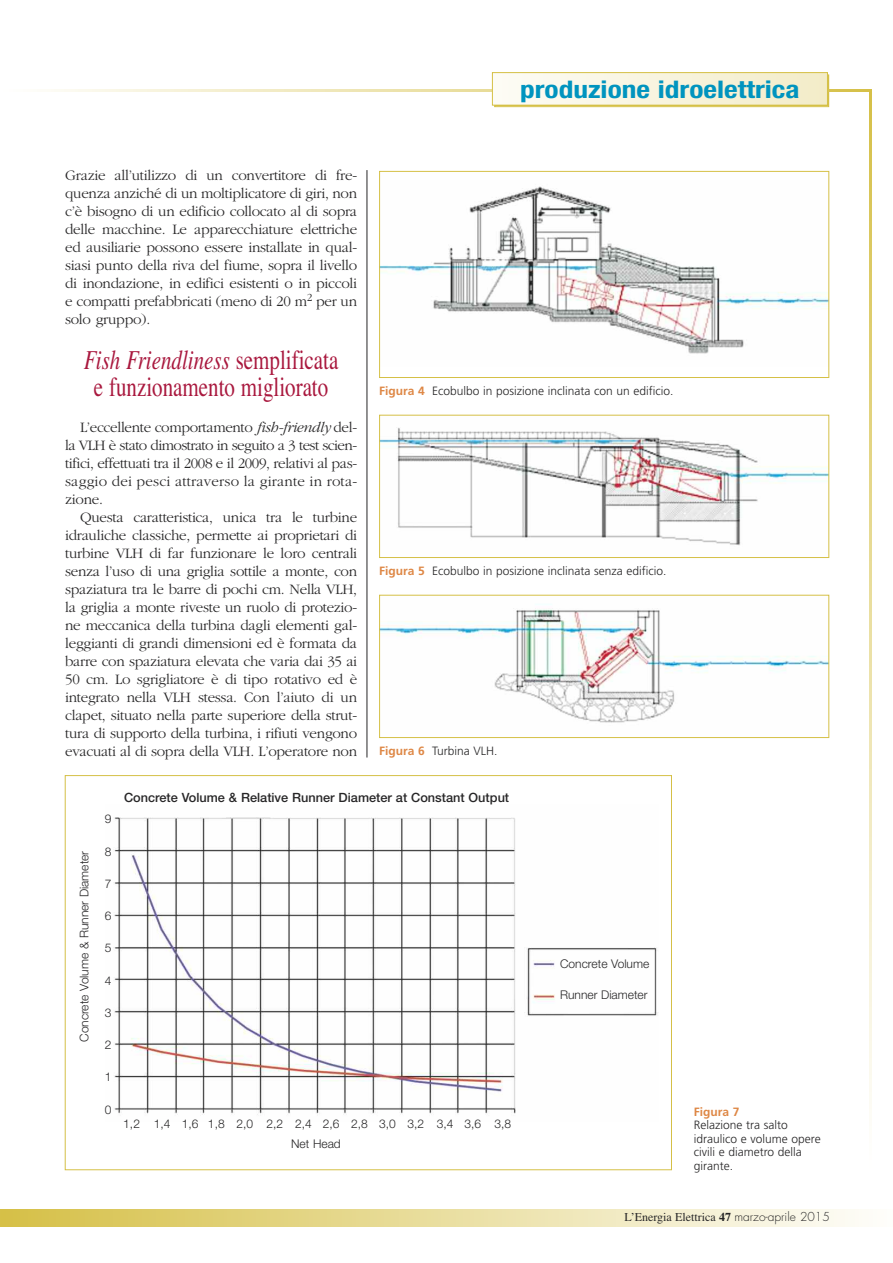
<style>
.page{position:relative;width:893px;height:1263px;background:#fff}
.page>*{position:absolute;margin:0;border:0;box-sizing:border-box;transform-origin:0 0}
.t1{font:27.3px/27px "Times";color:#a9183e;text-align:center;scale:.77 1}
.t2{font:700 condensed 24.3px "Helvetica Neue";color:#0094bf;scale:1.21 1}
.t3{font:300 15px/18px "Garamond";letter-spacing:-.02em;color:#272627;text-align:justify}
.t4{font:500 12.75px "Helvetica Neue";color:#272627}
.t5{font:300 12px/13.5px "Frutiger";color:#272627}
.t6{font:300 12px "Helvetica Neue";color:#272627}
.t7{font:12px "Times";color:#272627}
.t8{font:700 12px "Frutiger";color:#de8745}
.s1{font-style:italic}
.s2{font-weight:700;color:#de8745}
.s3{font-weight:700}
.s4{font-family:"Futura";font-weight:300}
</style>
<div class="page">
<hr style="left:367px;top:170px;width:1px;height:587px;background:#272627">
<div style="left:0;top:1209px;width:893px;height:17px;background:linear-gradient(to right,#d5c047,#fefefb)"></div>
<div style="left:494px;top:75px;width:335px;height:32px;border:1px solid #d5c046"></div>
<svg style="left:869px;top:92px;width:2px;height:1017px;background:#e9dd9d"></svg>
<svg style="left:51px;top:89px;width:820px;height:3px"></svg>
<div style="left:493px;top:73px;width:334px;height:32px;background:linear-gradient(to right,#fdfcf6,#f3ecc8)"></div>
<div style="left:492px;top:72px;width:336px;height:34px;border:1px solid #d5c046"></div>
<hr style="left:0;top:1209px;width:3px;height:17px;background:#d6c047">
<img style="left:381px;top:186px;width:446px;height:168px">
<div style="left:379px;top:171px;width:450px;height:207px;border:1px solid #d5c046"></div>
<img style="left:381px;top:427px;width:446px;height:119px">
<div style="left:379px;top:415px;width:450px;height:143px;border:1px solid #d5c046"></div>
<img style="left:381px;top:608px;width:446px;height:115px">
<div style="left:379px;top:595px;width:450px;height:143px;border:1px solid #d5c046"></div>
<img style="left:114px;top:817px;width:544px;height:298px">
<h2 class="t2" style="left:520px;top:81px;width:232px">produzione idroelettrica</h2>
<p class="t3" style="left:65px;top:166px;width:294px">Grazie all’utilizzo di un convertitore di fre&shy;quenza anziché di un moltiplicatore di giri, non c’è bisogno di un edificio collocato al di sopra delle macchine. Le apparecchiature elettriche ed ausiliarie possono essere installate in qual&shy;siasi punto della riva del fiume, sopra il livello di inondazione, in edifici esistenti o in piccoli e compatti prefabbricati (meno di 20 m<sup>2</sup> per un solo gruppo).</p>
<h1 class="t1" style="left:84px;top:346px;width:332px"><span class="s1">Fish Friendliness</span> semplificata e funzionamento migliorato</h1>
<p class="t3" style="left:65px;top:418px;width:294px;text-indent:15px">L’eccellente comportamento <span class="s1">fish-friendly</span> del&shy;la VLH è stato dimostrato in seguito a 3 test scien&shy;tifici, effettuati tra il 2008 e il 2009, relativi al pas&shy;saggio dei pesci attraverso la girante in rota&shy;zione.</p>
<p class="t3" style="left:65px;top:508px;width:294px;text-indent:15px">Questa caratteristica, unica tra le turbine idrauliche classiche, permette ai proprietari di turbine VLH di far funzionare le loro centrali senza l’uso di una griglia sottile a monte, con spaziatura tra le barre di pochi cm. Nella VLH, la griglia a monte riveste un ruolo di protezio&shy;ne meccanica della turbina dagli elementi gal&shy;leggianti di grandi dimensioni ed è formata da barre con spaziatura elevata che varia dai 35 ai 50 cm. Lo sgrigliatore è di tipo rotativo ed è integrato nella VLH stessa. Con l’aiuto di un clapet, situato nella parte superiore della strut&shy;tura di supporto della turbina, i rifiuti vengono evacuati al di sopra della VLH. L’operatore non</p>
<p class="t5" style="left:379px;top:385px;width:296px"><span class="s2">Figura 4</span> Ecobulbo in posizione inclinata con un edificio.</p>
<p class="t5" style="left:379px;top:565px;width:289px"><span class="s2">Figura 5</span> Ecobulbo in posizione inclinata senza edificio.</p>
<p class="t5" style="left:379px;top:745px;width:120px"><span class="s2">Figura 6</span> Turbina VLH.</p>
<p class="t4" style="left:124px;top:793px;width:387px">Concrete Volume &amp; Relative Runner Diameter at Constant Output</p>
<p class="t6" style="left:80px;top:1042px;width:193px;rotate:-90deg">Concrete Volume &amp; Runner Diameter</p>
<p class="t6" style="left:105px;top:815px;width:8px">9</p>
<p class="t6" style="left:105px;top:847px;width:8px">8</p>
<p class="t6" style="left:105px;top:879px;width:8px">7</p>
<p class="t6" style="left:105px;top:911px;width:8px">6</p>
<p class="t6" style="left:105px;top:944px;width:8px">5</p>
<p class="t6" style="left:105px;top:976px;width:8px">4</p>
<p class="t6" style="left:105px;top:1008px;width:8px">3</p>
<p class="t6" style="left:105px;top:1040px;width:8px">2</p>
<p class="t6" style="left:105px;top:1073px;width:8px">1</p>
<p class="t6" style="left:105px;top:1105px;width:8px">0</p>
<p class="t6" style="left:123px;top:1119px;width:389px">1,2 1,4 1,6 1,8 2,0 2,2 2,4 2,6 2,8 3,0 3,2 3,4 3,6 3,8</p>
<p class="t6" style="left:291px;top:1139px;width:51px">Net Head</p>
<p class="t6" style="left:560px;top:959px;width:91px">Concrete Volume</p>
<p class="t6" style="left:560px;top:991px;width:89px">Runner Diameter</p>
<p class="t8" style="left:694px;top:1107px;width:47px">Figura 7</p>
<p class="t5" style="left:694px;top:1119px;width:128px">Relazione tra salto idraulico e volume opere civili e diametro della girante.</p>
<p class="t7" style="left:625px;top:1210px;width:207px">L’Energia Elettrica <span class="s3">47</span> <span class="s4">marzo-aprile 2015</span></p>
</div>
